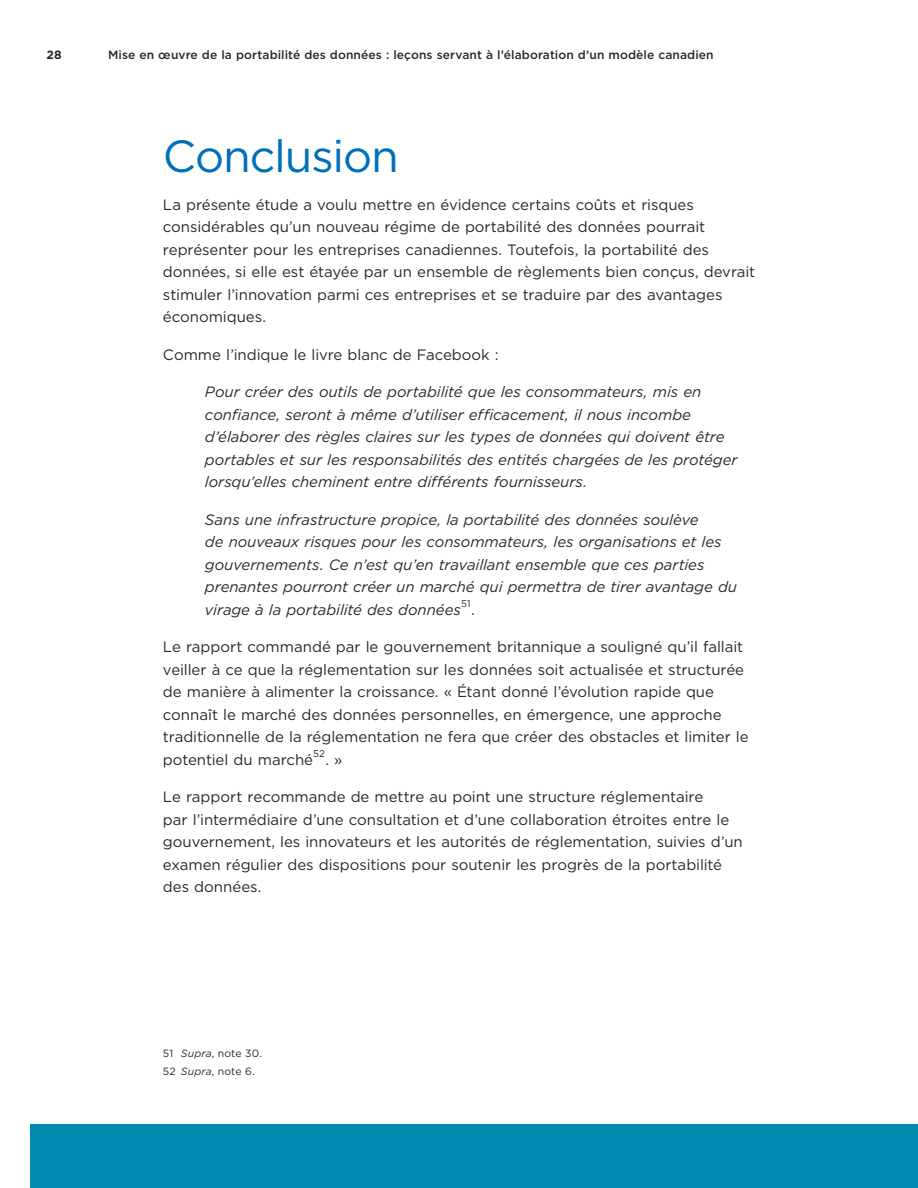
<style>
.page{position:relative;width:918px;height:1188px;background:#fff}
.page>*{position:absolute;margin:0;border:0;box-sizing:border-box;transform-origin:0 0}
.head1{font:45px "Gotham";letter-spacing:-.025em;color:#006fba}
.body{font:15px/22.5px "Gotham";letter-spacing:-.005em;color:#292829}
.body-2{font:italic 15px/22.5px "Gotham";letter-spacing:-.005em;color:#292829}
.t1{font:500 12px "Gotham";letter-spacing:.01em;color:#292829}
.t2{font:700 12px "Gotham";color:#292829}
.footnote{font:10.5px "Gotham";letter-spacing:.01em;color:#292829}
.body-3{font:9.75px "Gotham";color:#292829}
.s1{font-style:italic}
</style>
<div class="page">
<div style="left:30px;top:1124px;width:888px;height:64px;background:#008ab0"></div>
<p class="t2" style="left:46px;top:47px;width:17px">28</p>
<p class="t1" style="left:108px;top:47px;width:607px">Mise en œuvre de la portabilité des données : leçons servant à l’élaboration d’un modèle canadien</p>
<h1 class="head1" style="left:163px;top:129px;width:237px">Conclusion</h1>
<p class="body" style="left:163px;top:193px;width:594px">La présente étude a voulu mettre en évidence certains coûts et risques considérables qu’un nouveau régime de portabilité des données pourrait représenter pour les entreprises canadiennes. Toutefois, la portabilité des données, si elle est étayée par un ensemble de règlements bien conçus, devrait stimuler l’innovation parmi ces entreprises et se traduire par des avantages économiques.</p>
<p class="body" style="left:163px;top:343px;width:337px">Comme l’indique le livre blanc de Facebook :</p>
<p class="body-2" style="left:205px;top:380px;width:534px">Pour créer des outils de portabilité que les consommateurs, mis en confiance, seront à même d’utiliser efficacement, il nous incombe d’élaborer des règles claires sur les types de données qui doivent être portables et sur les responsabilités des entités chargées de les protéger lorsqu’elles cheminent entre différents fournisseurs.</p>
<p class="body-2" style="left:205px;top:508px;width:534px">Sans une infrastructure propice, la portabilité des données soulève<br>de nouveaux risques pour les consommateurs, les organisations et les gouvernements. Ce n’est qu’en travaillant ensemble que ces parties prenantes pourront créer un marché qui permettra de tirer avantage du virage à la portabilité des données</p>
<p class="body-3" style="left:461px;top:598px;width:11px">51</p>
<p class="body" style="left:471px;top:598px;width:5px">.</p>
<p class="body" style="left:163px;top:635px;width:587px">Le rapport commandé par le gouvernement britannique a souligné qu’il fallait veiller à ce que la réglementation sur les données soit actualisée et structurée de manière à alimenter la croissance. « Étant donné l’évolution rapide que connaît le marché des données personnelles, en émergence, une approche traditionnelle de la réglementation ne fera que créer des obstacles et limiter le potentiel du marché</p>
<p class="body-3" style="left:313px;top:748px;width:13px">52</p>
<p class="body" style="left:325px;top:748px;width:19px">. »</p>
<p class="body" style="left:163px;top:785px;width:581px">Le rapport recommande de mettre au point une structure réglementaire<br>par l’intermédiaire d’une consultation et d’une collaboration étroites entre le gouvernement, les innovateurs et les autorités de réglementation, suivies d’un examen régulier des dispositions pour soutenir les progrès de la portabilité des données.</p>
<p class="footnote" style="left:163px;top:1047px;width:101px">51 <span class="s1">Supra</span>, note 30.</p>
<p class="footnote" style="left:163px;top:1065px;width:93px">52 <span class="s1">Supra</span>, note 6.</p>
</div>
